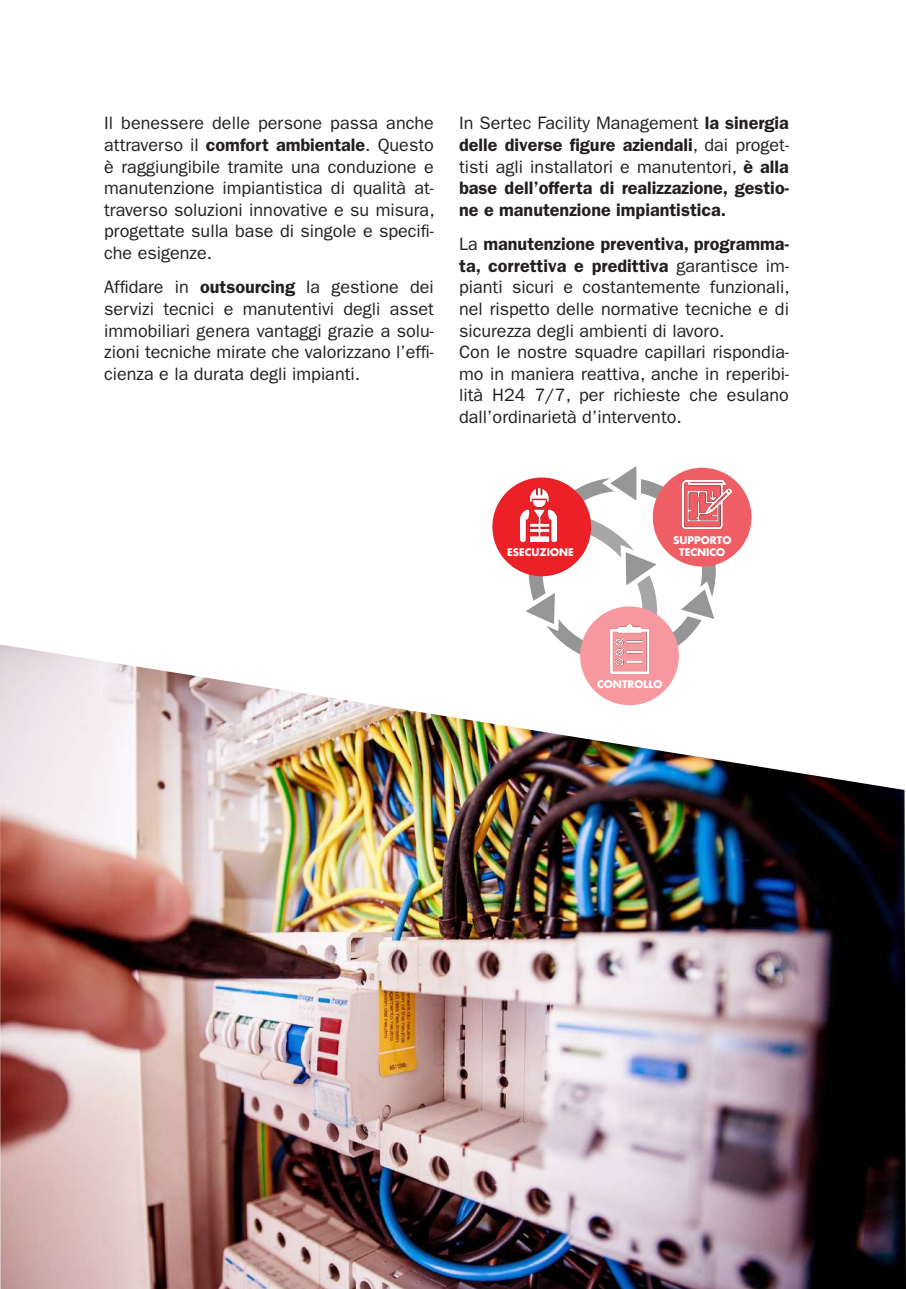
<style>
.page{position:relative;width:906px;height:1289px;background:#fff}
.page>*{position:absolute;margin:0;border:0;box-sizing:border-box;transform-origin:0 0}
.t1{font:18px/21.6px "ITC Franklin Gothic Std";color:#231f20;text-align:justify}
.t2{font:600 18px/21.6px "ITC Franklin Gothic Std";color:#231f20;text-align:justify}
.t3{font:700 10.2px/11.4px "Futura Std";color:#fff;text-align:center}
.s1{font-weight:600}
.s2{font-weight:400}
</style>
<div class="page">
<img style="left:0;top:644px;width:906px;height:644px">
<svg style="left:526px;top:582px;width:37px;height:52px"></svg>
<svg style="left:574px;top:466px;width:147px;height:168px"></svg>
<div style="left:492px;top:477px;width:99px;height:99px;background:#ec2127;border-radius:50%"></div>
<div style="left:580px;top:606px;width:99px;height:99px;background:#f6989d;border-radius:50%"></div>
<div style="left:653px;top:468px;width:98px;height:98px;background:#f05e65;border-radius:50%"></div>
<img style="left:521px;top:489px;width:36px;height:52px">
<img style="left:610px;top:624px;width:38px;height:50px">
<img style="left:683px;top:480px;width:48px;height:49px">
<p class="t1" style="left:104px;top:113px;width:332px">Il benessere delle persone passa anche attraverso il <span class="s1">comfort ambientale</span>. Questo è raggiungibile tramite una conduzione e manutenzione impiantistica di qualità at&shy;traverso soluzioni innovative e su misura, progettate sulla base di singole e specifi&shy;che esigenze.</p>
<p class="t1" style="left:104px;top:276px;width:331px">Affidare in <span class="s1">outsourcing</span> la gestione dei servizi tecnici e manutentivi degli asset immobiliari genera vantaggi grazie a solu&shy;zioni tecniche mirate che valorizzano l’effi&shy;cienza e la durata degli impianti.</p>
<p class="t2" style="left:459px;top:112px;width:331px"><span class="s2">In Sertec Facility Management</span> la sinergia delle diverse figure aziendali<span class="s2">, dai proget&shy;tisti agli installatori e manutentori,</span> è alla base dell’offerta di realizzazione, gestio&shy;ne e manutenzione impiantistica.</p>
<p class="t1" style="left:459px;top:233px;width:332px;text-align:left">La <span class="s1">manutenzione preventiva, programma&shy;ta, correttiva e predittiva</span> garantisce im&shy;pianti sicuri e costantemente funzionali, nel rispetto delle normative tecniche e di sicurezza degli ambienti di lavoro.<br>Con le nostre squadre capillari rispondia&shy;mo in maniera reattiva, anche in reperibi&shy;lità H24 7/7, per richieste che esulano dall’ordinarietà d’intervento.</p>
<p class="t3" style="left:507px;top:546px;width:68px">ESECUZIONE</p>
<p class="t3" style="left:673px;top:534px;width:60px">SUPPORTO<br>TECNICO</p>
<p class="t3" style="left:597px;top:678px;width:67px">CONTROLLO</p>
</div>
